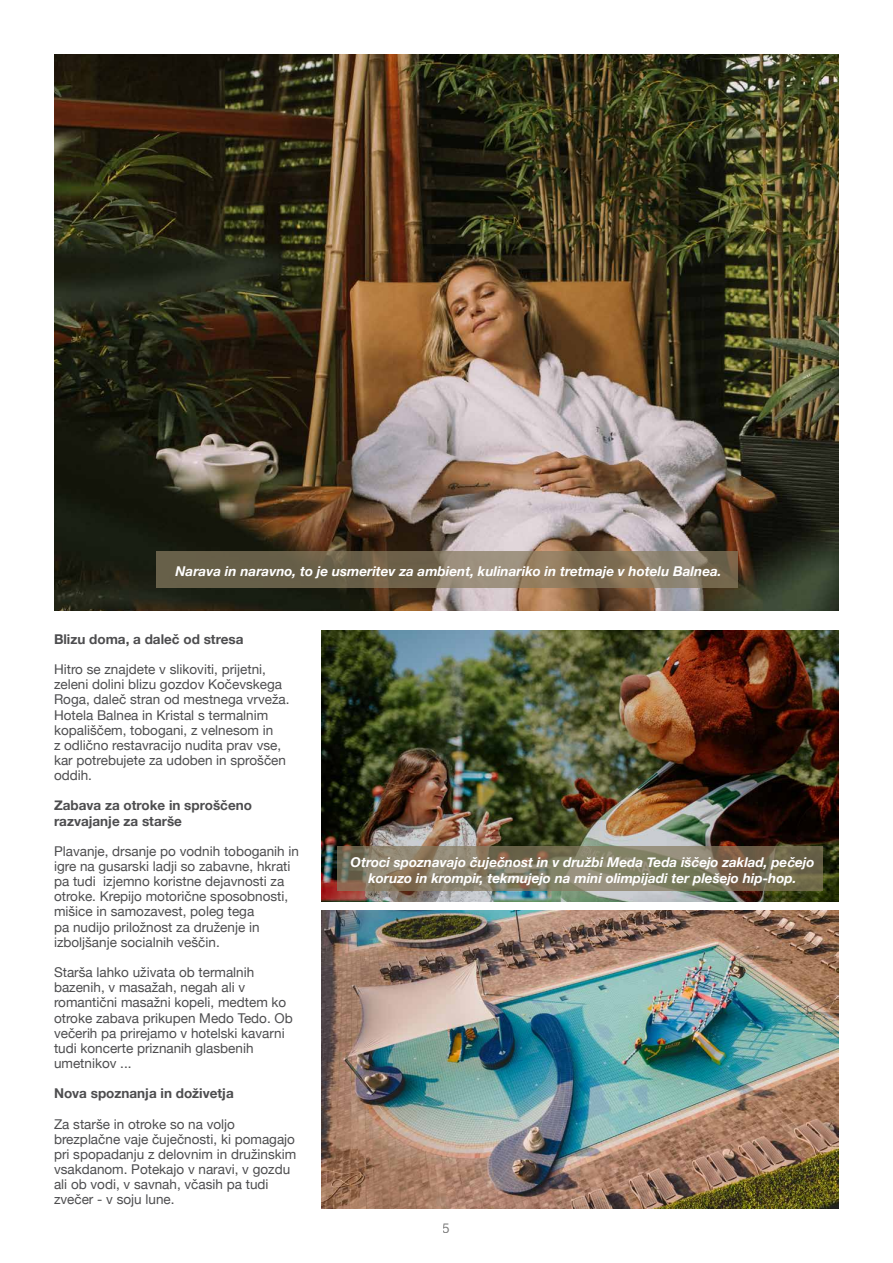
<style>
.page{position:relative;width:893px;height:1263px;background:#fff}
.page>*{position:absolute;margin:0;border:0;box-sizing:border-box;transform-origin:0 0}
.t1{font:13.5px/15.1px "Helvetica Neue";color:#4d4d4f}
.t2{font:italic 700 13.5px/16.5px "Helvetica Neue";color:#fff;text-align:center}
.t3{font:700 13.5px/15.1px "Helvetica Neue";color:#4d4d4f}
.t4{font:13.5px "Helvetica Neue";color:#000}
</style>
<div class="page">
<img style="left:54px;top:54px;width:785px;height:556px">
<img style="left:322px;top:631px;width:517px;height:271px">
<img style="left:322px;top:910px;width:517px;height:299px">
<svg style="left:337px;top:846px;width:486px;height:45px;background:#817860"></svg>
<svg style="left:156px;top:551px;width:581px;height:36px;background:#7b6e57"></svg>
<p class="t2" style="left:176px;top:563px;width:548px">Narava in naravno, to je usmeritev za ambient, kulinariko in tretmaje v hotelu Balnea.</p>
<p class="t3" style="left:54px;top:632px;width:191px">Blizu doma, a daleč od stresa</p>
<p class="t1" style="left:54px;top:662px;width:237px">Hitro se znajdete v slikoviti, prijetni, zeleni dolini blizu gozdov Kočevskega Roga, daleč stran od mestnega vrveža.<br>Hotela Balnea in Kristal s termalnim kopališčem, tobogani, z velnesom in<br>z odlično restavracijo nudita prav vse, kar potrebujete za udoben in sproščen oddih.</p>
<p class="t3" style="left:54px;top:798px;width:200px">Zabava za otroke in sproščeno razvajanje za starše</p>
<p class="t1" style="left:54px;top:844px;width:247px">Plavanje, drsanje po vodnih toboganih in igre na gusarski ladji so zabavne, hkrati pa tudi izjemno koristne dejavnosti za otroke. Krepijo motorične sposobnosti, mišice in samozavest, poleg tega<br>pa nudijo priložnost za druženje in izboljšanje socialnih veščin.</p>
<p class="t1" style="left:54px;top:965px;width:240px">Starša lahko uživata ob termalnih bazenih, v masažah, negah ali v romantični masažni kopeli, medtem ko otroke zabava prikupen Medo Tedo. Ob večerih pa prirejamo v hotelski kavarni tudi koncerte priznanih glasbenih umetnikov ...</p>
<p class="t3" style="left:54px;top:1086px;width:181px">Nova spoznanja in doživetja</p>
<p class="t1" style="left:54px;top:1117px;width:244px">Za starše in otroke so na voljo brezplačne vaje čuječnosti, ki pomagajo pri spopadanju z delovnim in družinskim vsakdanom. Potekajo v naravi, v gozdu ali ob vodi, v savnah, včasih pa tudi zvečer - v soju lune.</p>
<p class="t2" style="left:351px;top:854px;width:465px">Otroci spoznavajo čuječnost in v družbi Meda Teda iščejo zaklad, pečejo koruzo in krompir, tekmujejo na mini olimpijadi ter plešejo hip-hop.</p>
<p class="t4" style="left:443px;top:1218px;width:9px">5</p>
</div>
